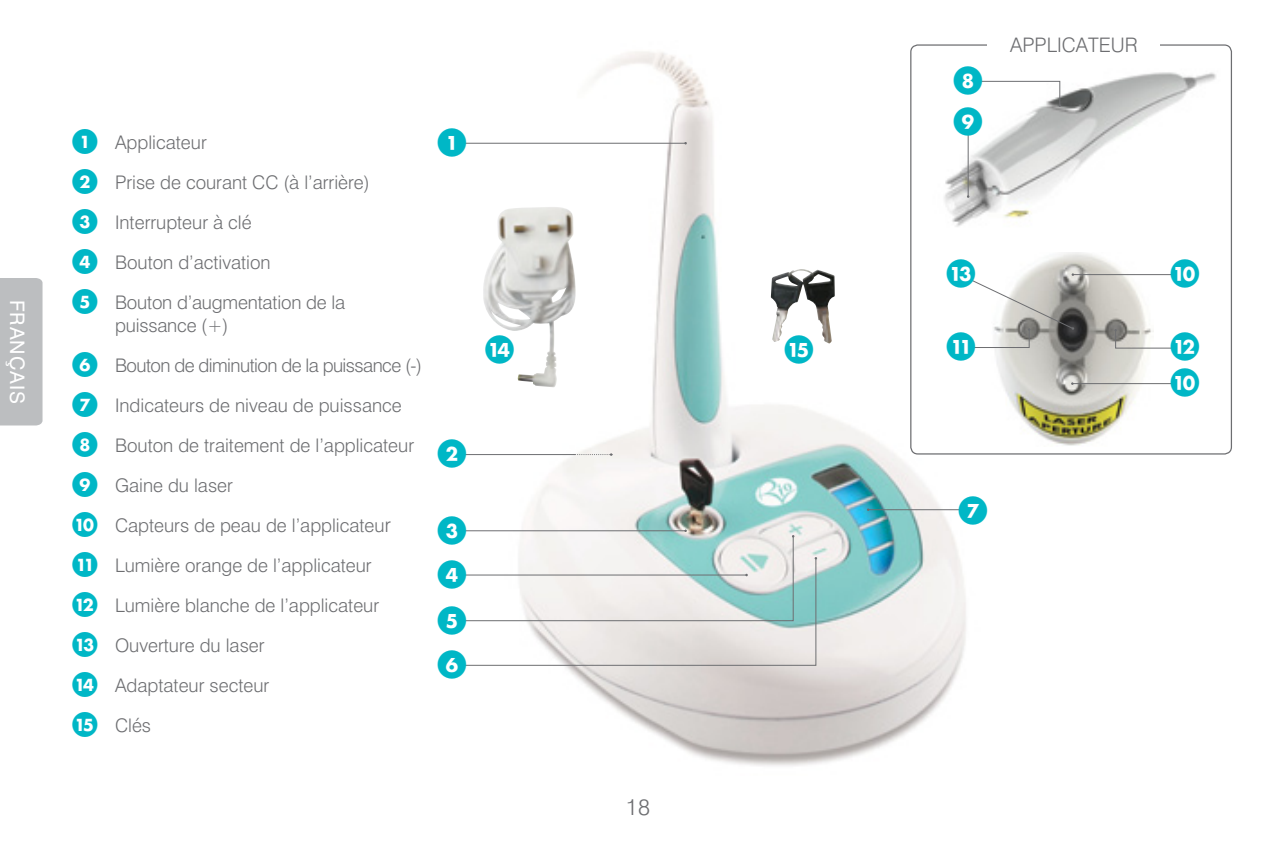
<style>
.page{position:relative;width:1276px;height:851px;background:#fff}
.page>*{position:absolute;margin:0;border:0;box-sizing:border-box;transform-origin:0 0}
.t1{font:300 22.5px "Swiss 721 BT";color:#6d6e71}
.t2{font:300 20px "Swiss 721 BT";color:#6d6e71}
.t3{font:20px "Swiss 721 BT";letter-spacing:.05em;color:#fff}
.t4{font:300 18.75px/40px "Swiss 721 BT";color:#6d6e71}
.s1{color:#00b7c6}
.s2{font-size:20px}
</style>
<div class="page">
<div style="left:0;top:278px;width:43px;height:147px;background:#bcbec0"></div>
<img style="left:491px;top:46px;width:490px;height:720px">
<hr style="left:461px;top:143px;width:224px;height:1px;background:#6d6e71">
<img style="left:483px;top:207px;width:96px;height:180px">
<hr style="left:461px;top:454px;width:113px;height:1px;background:#6d6e71">
<svg style="left:574px;top:453px;width:38px;height:3px"></svg>
<img style="left:771px;top:269px;width:63px;height:74px">
<hr style="left:868px;top:509px;width:99px;height:1px;background:#6d6e71">
<img style="left:997px;top:252px;width:156px;height:194px">
<img style="left:931px;top:46px;width:297px;height:205px">
<hr style="left:1072px;top:383px;width:101px;height:1px;background:#6d6e71">
<hr style="left:1073px;top:274px;width:100px;height:1px;background:#6d6e71">
<hr style="left:967px;top:131px;width:1px;height:65px;background:#6d6e71">
<div style="left:987px;top:36px;width:173px;height:24px;background:#fff"></div>
<svg style="left:485px;top:335px;width:29px;height:29px"></svg>
<svg style="left:785px;top:335px;width:28px;height:29px"></svg>
<svg style="left:959px;top:496px;width:22px;height:28px"></svg>
<svg style="left:1114px;top:329px;width:58px;height:31px"></svg>
<svg style="left:947px;top:259px;width:127px;height:101px"></svg>
<svg style="left:954px;top:66px;width:107px;height:69px"></svg>
<svg style="left:461px;top:516px;width:356px;height:162px"></svg>
<p class="t3" style="left:29px;top:299px;width:106px;rotate:90deg">FRANÇAIS</p>
<p class="t4" style="left:115px;top:122px;width:256px">Applicateur<br>Prise de courant CC (à l’arrière)</p>
<p class="t4" style="left:73px;top:202px;width:181px"><span class="s1">✓</span> Interrupteur à clé</p>
<p class="t4" style="left:115px;top:242px;width:231px;text-indent:-43px"><span class="s1">✔</span> Bouton d’activation<br>Bouton d’augmentation de la</p>
<p class="t4" style="left:115px;top:305px;width:308px">puissance (+)<br>Bouton de diminution de la puissance (-)<br>Indicateurs de niveau de puissance<br>Bouton de traitement de l’applicateur<br>Gaine du laser<br>Capteurs de peau de l’applicateu<span class="s2">r<br></span>Lumière orange de l’applicateur<br>Lumière blanche de l’applicateur<br>Ouverture du laser<br>Adaptateur secteur<br>Clés</p>
<p class="t1" style="left:626px;top:793px;width:26px">18</p>
<p class="t2" style="left:1010px;top:33px;width:129px">APPLICATEUR</p>
</div>
